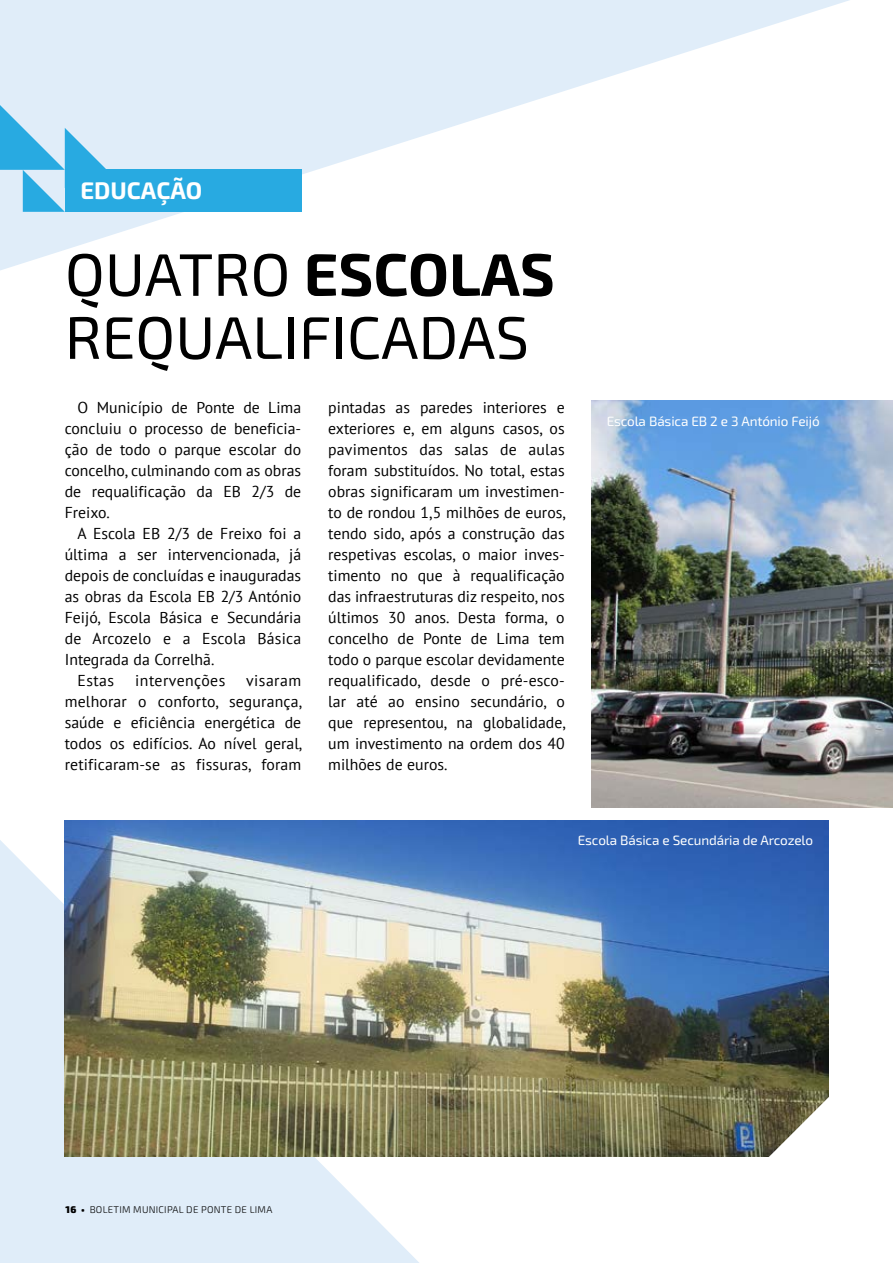
<style>
.page{position:relative;width:893px;height:1263px;background:#fff}
.page>*{position:absolute;margin:0;border:0;box-sizing:border-box;transform-origin:0 0}
.t1{font:60px/63px "Exo 2";color:#000}
.t2{font:700 24px "Exo 2";color:#fff}
.t3{font:15.75px/21px "PT Sans";color:#000;text-align:justify}
.t4{font:15.75px "PT Sans";letter-spacing:.03em;color:#000}
.t5{font:13.5px "Exo 2";letter-spacing:-.01em;color:#fff}
.t6{font:300 9.75px "Exo 2";letter-spacing:.025em;color:#000}
.s1{font-weight:700}
.s2{font-weight:900}
</style>
<div class="page">
<svg style="left:0;top:0;width:850px;height:271px"></svg>
<svg style="left:0;top:840px;width:419px;height:423px;background:#e3eef9"></svg>
<img style="left:65px;top:821px;width:763px;height:336px">
<img style="left:592px;top:401px;width:301px;height:406px">
<svg style="left:0;top:105px;width:125px;height:107px;background:#9dd4f0"></svg>
<div style="left:65px;top:170px;width:236px;height:42px;background:#28aae1"></div>
<svg style="left:754px;top:1083px;width:75px;height:74px"></svg>
<h2 class="t2" style="left:80px;top:176px;width:123px">EDUCAÇÃO</h2>
<h1 class="t1" style="left:65px;top:245px;width:491px">QUATRO <span class="s1">ESCOLAS<br></span>REQUALIFICADAS</h1>
<p class="t3" style="left:65px;top:396px;width:238px;text-indent:13px">O Município de Ponte de Lima concluiu o processo de beneficia&shy;ção de todo o parque escolar do concelho, culminando com as obras de requalificação da EB 2/3 de Freixo.</p>
<p class="t3" style="left:78px;top:522px;width:225px">A Escola EB 2/3 de Freixo foi a</p>
<p class="t3" style="left:65px;top:543px;width:238px">última a ser intervencionada, já</p>
<p class="t3" style="left:65px;top:564px;width:238px">depois de concluídas e inauguradas</p>
<p class="t3" style="left:65px;top:585px;width:238px">as obras da Escola EB 2/3 António</p>
<p class="t3" style="left:65px;top:606px;width:238px">Feijó, Escola Básica e Secundária</p>
<p class="t3" style="left:65px;top:627px;width:238px">de Arcozelo e a Escola Básica</p>
<p class="t3" style="left:65px;top:648px;width:151px">Integrada da Correlhã.</p>
<p class="t3" style="left:78px;top:669px;width:38px">Estas</p>
<p class="t4" style="left:135px;top:670px;width:92px">intervenções</p>
<p class="t3" style="left:65px;top:669px;width:239px;text-indent:181px">visaram melhorar o conforto, segurança, saúde e eficiência energética de todos os edifícios. Ao nível geral, retificaram-se as fissuras, foram</p>
<p class="t3" style="left:328px;top:396px;width:239px">pintadas as paredes interiores e exteriores e, em alguns casos, os pavimentos das salas de aulas foram substituídos. No total, estas obras significaram um investimen&shy;to de rondou 1,5 milhões de euros, tendo sido, após a construção das respetivas escolas, o maior inves&shy;timento no que à requalificação das infraestruturas diz respeito, nos últimos 30 anos. Desta forma, o concelho de Ponte de Lima tem todo o parque escolar devidamente requalificado, desde o pré-esco&shy;lar até ao ensino secundário, o que representou, na globalidade, um investimento na ordem dos 40 milhões de euros.</p>
<p class="t5" style="left:607px;top:413px;width:214px">Escola Básica EB 2 e 3 António Feijó</p>
<p class="t5" style="left:578px;top:832px;width:237px">Escola Básica e Secundária de Arcozelo</p>
<p class="t6" style="left:66px;top:1204px;width:208px"><span class="s2">16 •</span> BOLETIM MUNICIPAL DE PONTE DE LIMA</p>
</div>
